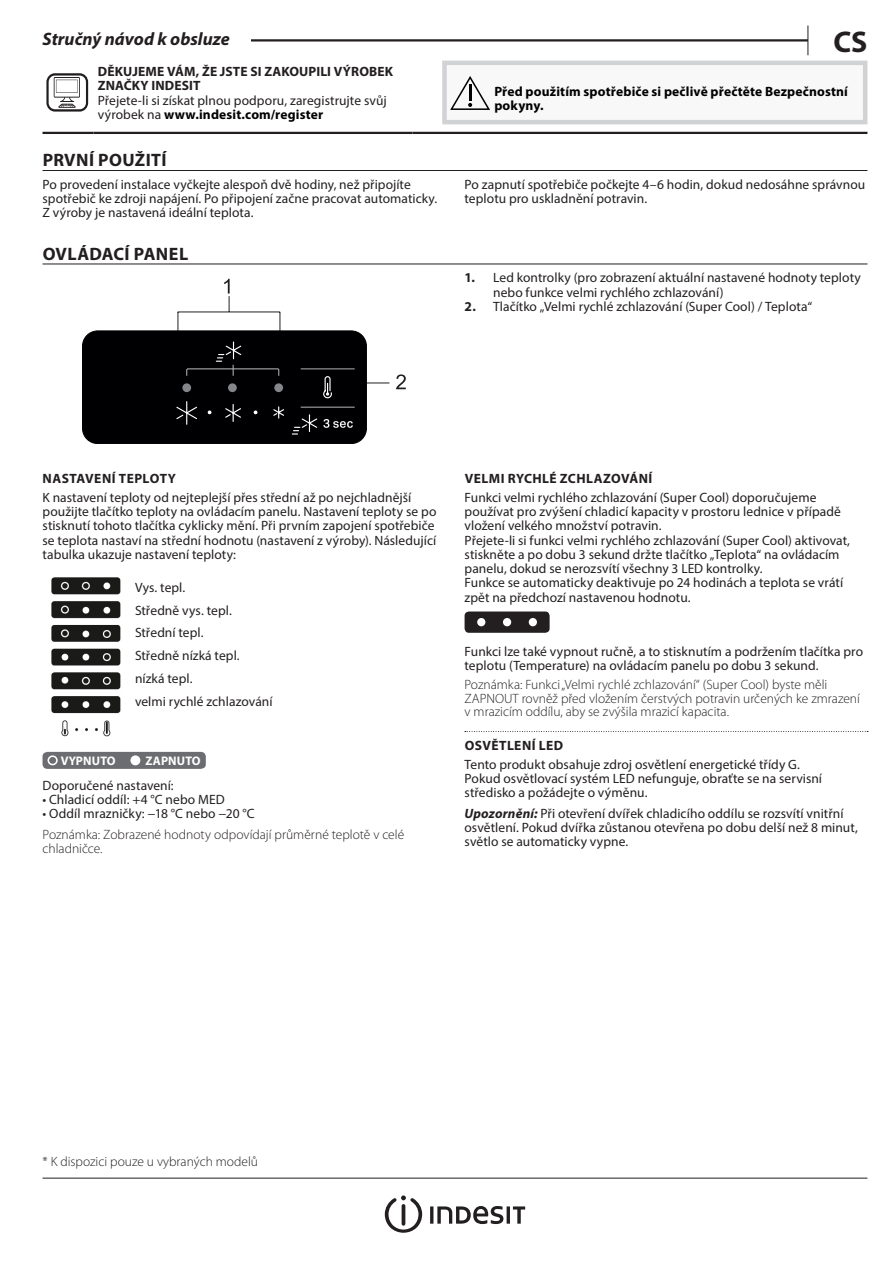
<style>
.page{position:relative;width:893px;height:1263px;background:#fff}
.page>*{position:absolute;margin:0;border:0;box-sizing:border-box;transform-origin:0 0}
.t1{font:700 30px "Myriad Pro";color:#231f20}
.Titolo_2{font:700 18px "Myriad Pro";letter-spacing:.02em;color:#231f20}
.t2{font:italic 700 18px "Myriad Pro";color:#231f20}
.Testo_9{font:13.5px/14.2px "Myriad Pro";letter-spacing:.005em;color:#231f20}
.Nota_9{font:300 13.5px/13.5px "Myriad Pro";color:#231f20}
.Testo_9-2{font:300 13.5px/14.2px "Myriad Pro";color:#231f20}
.Spazio{font:700 13.5px/14.2px "Myriad Pro";letter-spacing:.01em;color:#000001}
.Titolo_3{font:700 13.5px "Myriad Pro";letter-spacing:.03em;color:#231f20}
.Testo_Bold_9{font:700 13.5px/14.2px "Myriad Pro";letter-spacing:.01em;color:#231f20}
.t3{font:700 12.45px "Myriad Pro";letter-spacing:.01em;color:#fff}
.s1{font-weight:700;color:#000001}
.s2{font-weight:700}
.s3{font-weight:700;font-style:italic}
</style>
<div class="page">
<hr style="left:43px;top:1178px;width:824px;height:1px;background:#231f20">
<svg style="left:807px;top:26px;width:1px;height:29px"></svg>
<hr style="left:43px;top:39px;width:765px;height:3px;background:#231f20">
<div style="left:43px;top:26px;width:208px;height:19px;background:#fff"></div>
<svg style="left:385px;top:1195px;width:37px;height:38px"></svg>
<hr style="left:430px;top:1206px;width:3px;height:18px;background:#231f20">
<svg style="left:437px;top:1206px;width:66px;height:18px"></svg>
<hr style="left:507px;top:1206px;width:3px;height:18px;background:#231f20">
<svg style="left:513px;top:1206px;width:12px;height:18px"></svg>
<hr style="left:43px;top:170px;width:824px;height:1px;background:#231f20">
<hr style="left:43px;top:132px;width:51px;height:2px;background:#231f20">
<hr style="left:94px;top:132px;width:318px;height:2px;background:#231f20">
<hr style="left:412px;top:132px;width:455px;height:2px;background:#231f20">
<svg style="left:46px;top:73px;width:42px;height:39px"></svg>
<div style="left:444px;top:63px;width:421px;height:59px;background:#f8f8f9"></div>
<div style="left:442px;top:61px;width:425px;height:63px;border:4px solid #d1d2d4"></div>
<svg style="left:450px;top:76px;width:40px;height:34px"></svg>
<hr style="left:43px;top:264px;width:824px;height:1px;background:#231f20">
<svg style="left:396px;top:374px;width:10px;height:15px"></svg>
<svg style="left:82px;top:279px;width:307px;height:165px"></svg>
<svg style="left:43px;top:752px;width:163px;height:17px;background:#6e6f72"></svg>
<div style="left:48px;top:755px;width:10px;height:10px;border:2px solid #fff;border-radius:50%"></div>
<div style="left:131px;top:756px;width:9px;height:8px;background:#fff;border-radius:50%"></div>
<div style="left:130px;top:755px;width:10px;height:10px;border:2px solid #fff;border-radius:50%"></div>
<img style="left:51px;top:577px;width:70px;height:159px">
<svg style="left:465px;top:731px;width:403px;height:1px"></svg>
<div style="left:465px;top:611px;width:85px;height:22px;background:#231f20;border-radius:4px"></div>
<div style="left:477px;top:618px;width:8px;height:8px;background:#fff;border-radius:50%"></div>
<div style="left:503px;top:618px;width:8px;height:8px;background:#fff;border-radius:50%"></div>
<div style="left:529px;top:618px;width:8px;height:8px;background:#fff;border-radius:50%"></div>
<h2 class="t2" style="left:43px;top:28px;width:189px">Stručný návod k obsluze</h2>
<h1 class="t1" style="left:833px;top:22px;width:36px">CS</h1>
<p class="Testo_Bold_9" style="left:98px;top:64px;width:297px">DĚKUJEME VÁM, ŽE JSTE SI ZAKOUPILI VÝROBEK<br>ZNAČKY INDESIT</p>
<p class="Testo_9" style="left:98px;top:93px;width:291px">Přejete-li si získat plnou podporu, zaregistrujte svůj výrobek na <span class="s1">www.indesit.com/register</span></p>
<p class="Spazio" style="left:494px;top:84px;width:355px">Před použitím spotřebiče si pečlivě přečtěte Bezpečnostní pokyny.</p>
<p class="Titolo_2" style="left:43px;top:148px;width:125px">PRVNÍ POUŽITÍ</p>
<p class="Testo_9" style="left:43px;top:177px;width:396px">Po provedení instalace vyčkejte alespoň dvě hodiny, než připojíte spotřebič ke zdroji napájení. Po připojení začne pracovat automaticky.<br>Z výroby je nastavená ideální teplota.</p>
<p class="Testo_9" style="left:465px;top:177px;width:402px">Po zapnutí spotřebiče počkejte 4–6 hodin, dokud nedosáhne správnou teplotu pro uskladnění potravin.</p>
<p class="Titolo_2" style="left:43px;top:242px;width:147px">OVLÁDACÍ PANEL</p>
<p class="Testo_9" style="left:493px;top:270px;width:369px;text-indent:-28px"><span class="s2">1.</span> Led kontrolky (pro zobrazení aktuální nastavené hodnoty teploty nebo funkce velmi rychlého zchlazování)</p>
<p class="Testo_9" style="left:465px;top:299px;width:349px"><span class="s2">2.</span> Tlačítko „Velmi rychlé zchlazování (Super Cool) / Teplota“</p>
<p class="Titolo_3" style="left:43px;top:470px;width:135px">NASTAVENÍ TEPLOTY</p>
<p class="Testo_9" style="left:43px;top:490px;width:395px">K nastavení teploty od nejteplejší přes střední až po nejchladnější použijte tlačítko teploty na ovládacím panelu. Nastavení teploty se po stisknutí tohoto tlačítka cyklicky mění. Při prvním zapojení spotřebiče se teplota nastaví na střední hodnotu (nastavení z výroby). Následující tabulka ukazuje nastavení teploty:</p>
<p class="Testo_9" style="left:135px;top:580px;width:52px">Vys. tepl.</p>
<p class="Testo_9" style="left:135px;top:603px;width:98px">Středně vys. tepl.</p>
<p class="Testo_9" style="left:135px;top:625px;width:70px">Střední tepl.</p>
<p class="Testo_9" style="left:135px;top:648px;width:106px">Středně nízká tepl.</p>
<p class="Testo_9" style="left:135px;top:671px;width:59px">nízká tepl.</p>
<p class="Testo_9" style="left:135px;top:694px;width:139px">velmi rychlé zchlazování</p>
<p class="t3" style="left:61px;top:753px;width:56px">VYPNUTO</p>
<p class="t3" style="left:146px;top:753px;width:57px">ZAPNUTO</p>
<p class="Testo_9" style="left:43px;top:778px;width:133px">Doporučené nastavení:</p>
<p class="Testo_9" style="left:43px;top:792px;width:184px">• Chladicí oddíl: +4 °C nebo MED</p>
<p class="Testo_9" style="left:43px;top:806px;width:214px">• Oddíl mrazničky: −18 °C nebo −20 °C</p>
<p class="Testo_9-2" style="left:43px;top:827px;width:363px">Poznámka: Zobrazené hodnoty odpovídají průměrné teplotě v celé chladničce.</p>
<p class="Titolo_3" style="left:465px;top:470px;width:189px">VELMI RYCHLÉ ZCHLAZOVÁNÍ</p>
<p class="Testo_9" style="left:465px;top:490px;width:378px">Funkci velmi rychlého zchlazování (Super Cool) doporučujeme používat pro zvýšení chladicí kapacity v prostoru lednice v případě vložení velkého množství potravin.</p>
<p class="Testo_9" style="left:465px;top:533px;width:387px">Přejete-li si funkci velmi rychlého zchlazování (Super Cool) aktivovat, stiskněte a po dobu 3 sekund držte tlačítko „Teplota“ na ovládacím panelu, dokud se nerozsvítí všechny 3 LED kontrolky.</p>
<p class="Testo_9" style="left:465px;top:575px;width:380px">Funkce se automaticky deaktivuje po 24 hodinách a teplota se vrátí zpět na předchozí nastavenou hodnotu.</p>
<p class="Testo_9" style="left:465px;top:644px;width:400px">Funkci lze také vypnout ručně, a to stisknutím a podržením tlačítka pro teplotu (Temperature) na ovládacím panelu po dobu 3 sekund.</p>
<p class="Nota_9" style="left:465px;top:678px;width:397px">Poznámka: Funkci „Velmi rychlé zchlazování“ (Super Cool) byste měli<br>ZAPNOUT rovněž před vložením čerstvých potravin určených ke zmrazení v mrazicím oddílu, aby se zvýšila mrazicí kapacita.</p>
<p class="Titolo_3" style="left:465px;top:737px;width:100px">OSVĚTLENÍ LED</p>
<p class="Testo_9" style="left:465px;top:757px;width:337px">Tento produkt obsahuje zdroj osvětlení energetické třídy G.</p>
<p class="Testo_9" style="left:465px;top:771px;width:359px">Pokud osvětlovací systém LED nefunguje, obraťte se na servisní středisko a požádejte o výměnu.</p>
<p class="Testo_9" style="left:465px;top:806px;width:395px"><span class="s3">Upozornění:</span> Při otevření dvířek chladicího oddílu se rozsvítí vnitřní osvětlení. Pokud dvířka zůstanou otevřena po dobu delší než 8 minut, světlo se automaticky vypne.</p>
<p class="Nota_9" style="left:43px;top:1155px;width:217px">* K dispozici pouze u vybraných modelů</p>
</div>
